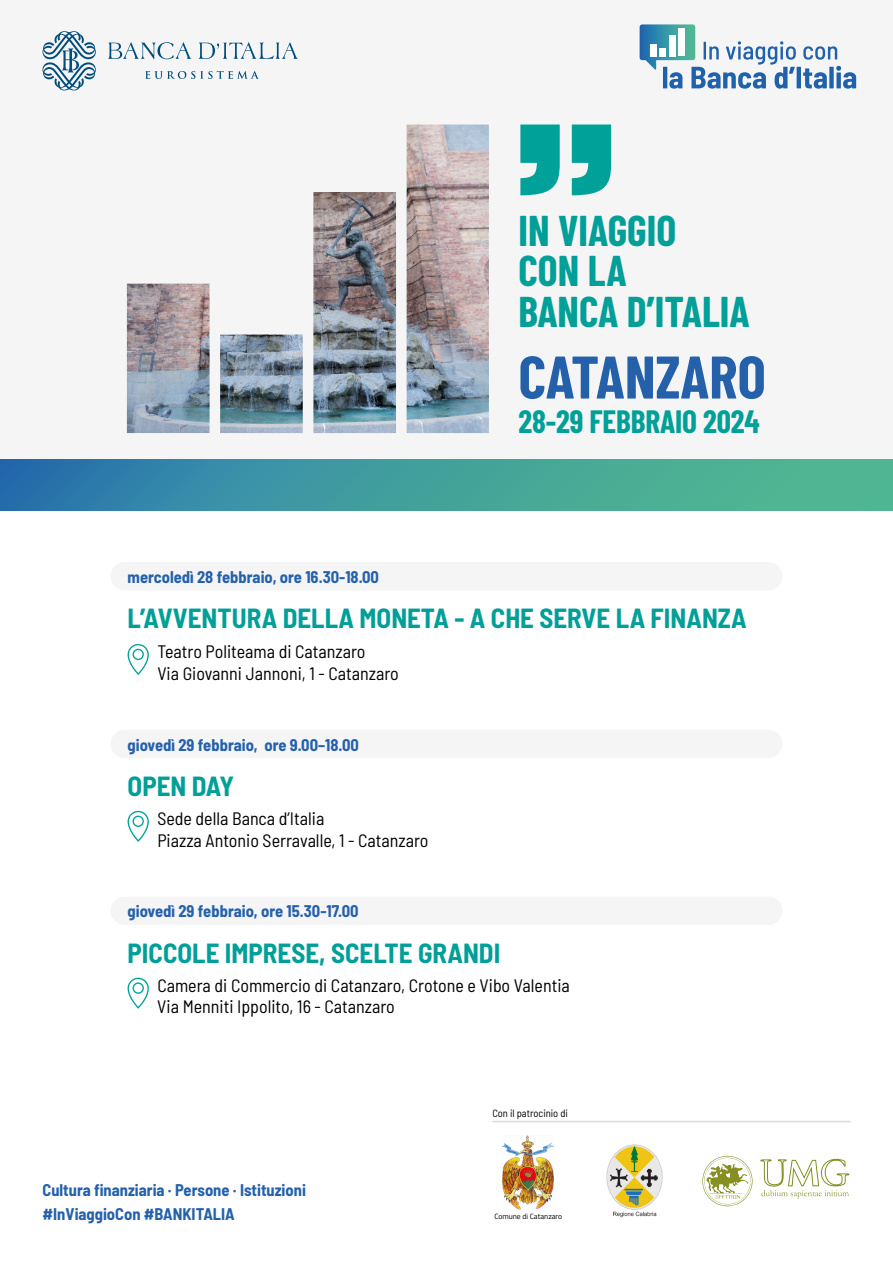
<style>
.page{position:relative;width:893px;height:1263px;background:#fff}
.page>*{position:absolute;margin:0;border:0;box-sizing:border-box;transform-origin:0 0}
.t1{font:700 60px "Barlow Condensed";color:#2561ab}
.t2{font:700 42px/40.5px "Barlow Condensed";color:#009f98}
.t3{font:700 31.5px "Barlow Condensed";letter-spacing:-.005em;color:#009f98}
.t4{font:700 semi-condensed 27px "Barlow";color:#009f98}
.testo_corrente{font:semi-condensed 18px/21.6px "Barlow";color:#000}
.testo_corrente-2{font:700 semi-condensed 16.5px "Barlow";color:#2561ab}
.testo_corrente-3{font:semi-condensed 10.5px "Barlow";color:#000}
.t5{font:7.65px "Titillium";color:#000}
</style>
<div class="page">
<div style="left:111px;top:562px;width:671px;height:28px;background:#f5f5f5;border-radius:14px"></div>
<div style="left:111px;top:730px;width:671px;height:28px;background:#f5f5f5;border-radius:14px"></div>
<div style="left:111px;top:896px;width:671px;height:29px;background:#f5f5f5;border-radius:14px"></div>
<svg style="left:127px;top:644px;width:22px;height:31px"></svg>
<svg style="left:127px;top:810px;width:22px;height:32px"></svg>
<svg style="left:127px;top:977px;width:22px;height:32px"></svg>
<div style="left:0;top:0;width:893px;height:459px;background:#f5f5f5"></div>
<svg style="left:0;top:459px;width:893px;height:51px;background:#409c9d"></svg>
<img style="left:127px;top:124px;width:362px;height:309px">
<svg style="left:520px;top:124px;width:91px;height:71px"></svg>
<svg style="left:640px;top:24px;width:216px;height:65px"></svg>
<svg style="left:108px;top:42px;width:83px;height:17px"></svg>
<svg style="left:199px;top:42px;width:99px;height:17px"></svg>
<svg style="left:145px;top:71px;width:114px;height:8px"></svg>
<svg style="left:43px;top:31px;width:53px;height:59px"></svg>
<hr style="left:492px;top:1121px;width:358px;height:1px;background:#dadada">
<img style="left:606px;top:1144px;width:57px;height:74px">
<img style="left:502px;top:1135px;width:52px;height:74px">
<svg style="left:702px;top:1156px;width:51px;height:51px"></svg>
<svg style="left:760px;top:1158px;width:90px;height:40px"></svg>
<h1 class="t2" style="left:518px;top:208px;width:233px">IN VIAGGIO<br>CON LA<br>BANCA D’ITALIA</h1>
<h1 class="t1" style="left:518px;top:334px;width:249px">CATANZARO</h1>
<h1 class="t3" style="left:518px;top:399px;width:243px">28-29 FEBBRAIO 2024</h1>
<h1 class="testo_corrente-2" style="left:128px;top:565px;width:253px">mercoledì 28 febbraio, ore 16.30-18.00</h1>
<h1 class="t4" style="left:128px;top:599px;width:621px">L’AVVENTURA DELLA MONETA - A CHE SERVE LA FINANZA</h1>
<p class="testo_corrente" style="left:157px;top:639px;width:210px">Teatro Politeama di Catanzaro</p>
<p class="testo_corrente" style="left:157px;top:661px;width:243px">Via Giovanni Jannoni, 1 - Catanzaro</p>
<p class="testo_corrente-2" style="left:128px;top:733px;width:233px">giovedì 29 febbraio, ore 9.00–18.00</p>
<h3 class="t4" style="left:128px;top:766px;width:108px">OPEN DAY</h3>
<p class="testo_corrente" style="left:157px;top:806px;width:169px">Sede della Banca d’Italia</p>
<p class="testo_corrente" style="left:157px;top:828px;width:273px">Piazza Antonio Serravalle, 1 - Catanzaro</p>
<p class="testo_corrente-2" style="left:128px;top:899px;width:233px">giovedì 29 febbraio, ore 15.30-17.00</p>
<h3 class="t4" style="left:128px;top:933px;width:374px">PICCOLE IMPRESE, SCELTE GRANDI</h3>
<p class="testo_corrente" style="left:157px;top:973px;width:414px">Camera di Commercio di Catanzaro, Crotone e Vibo Valentia<br>Via Menniti Ippolito, 16 - Catanzaro</p>
<p class="testo_corrente-2" style="left:43px;top:1178px;width:265px">Cultura finanziaria · Persone · Istituzioni</p>
<p class="testo_corrente-2" style="left:43px;top:1202px;width:194px">#InViaggioCon #BANKITALIA</p>
<p class="testo_corrente-3" style="left:492px;top:1105px;width:77px">Con il patrocinio di</p>
<p class="t5" style="left:494px;top:1210px;width:69px">Comune di Catanzaro</p>
</div>
